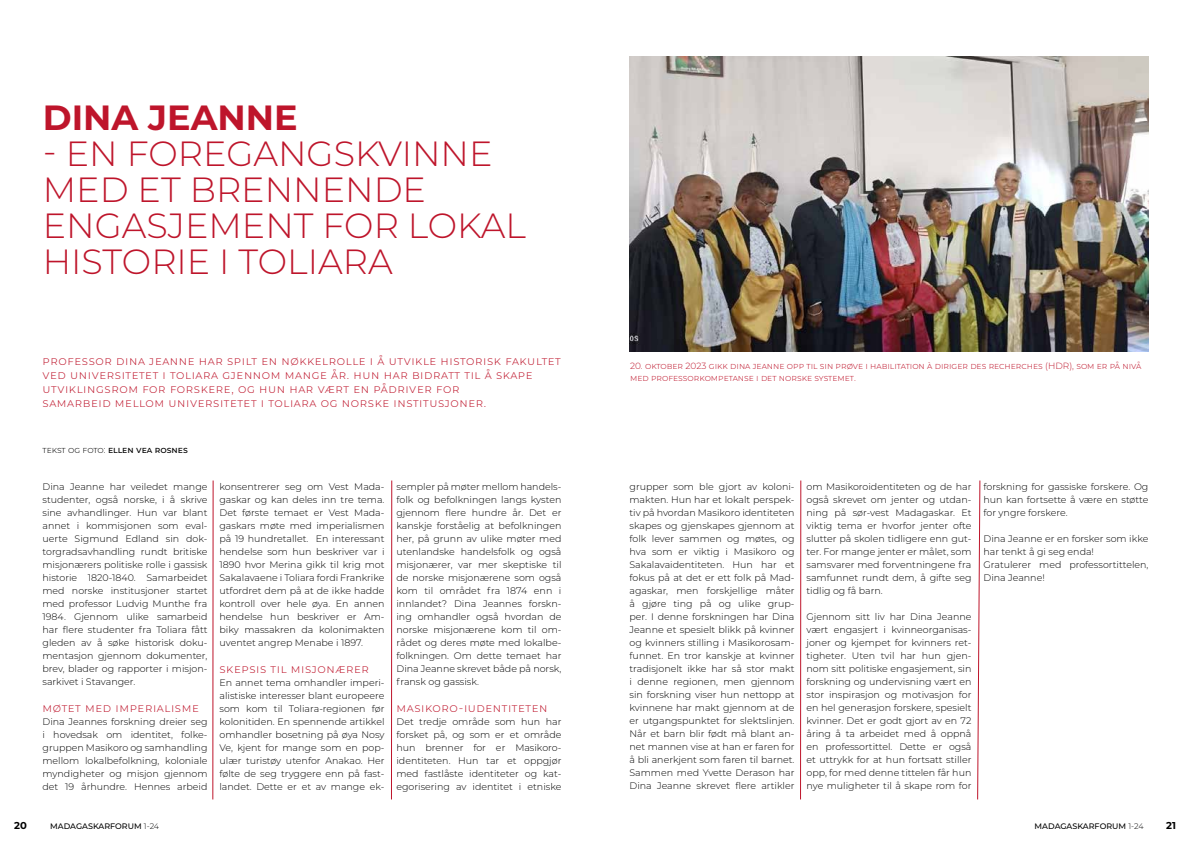
<style>
.page{position:relative;width:1191px;height:842px;background:#fff}
.page>*{position:absolute;margin:0;border:0;box-sizing:border-box;transform-origin:0 0}
.t1{font:300 35px/36px "Montserrat";color:#be152b}
.t2{font:700 35px "Montserrat";color:#be152b}
.t3{font:300 12px/14px "Montserrat";letter-spacing:.05em;color:#be152b}
.t4{font:700 10px "Montserrat";color:#000}
.t5{font:300 9.5px/13px "Montserrat";color:#000;text-align:justify}
.t6{font:300 9px/12px "Montserrat";color:#be152b}
.t7{font:500 9px "Montserrat";color:#000}
.t8{font:500 8px "Montserrat";color:#000}
.s1{font-weight:300}
</style>
<div class="page">
<hr style="left:800px;top:480px;width:1px;height:319px;background:#be152b">
<svg style="left:977px;top:480px;width:3px;height:320px"></svg>
<hr style="left:213px;top:480px;width:1px;height:319px;background:#be152b">
<hr style="left:391px;top:480px;width:1px;height:319px;background:#be152b">
<img style="left:629px;top:57px;width:519px;height:294px">
<h1 class="t2" style="left:43px;top:93px;width:256px">DINA JEANNE</h1>
<h1 class="t1" style="left:43px;top:135px;width:485px">- EN FOREGANGSKVINNE<br>MED ET BRENNENDE<br>ENGASJEMENT FOR LOKAL<br>HISTORIE I TOLIARA</h1>
<p class="t3" style="left:43px;top:354px;width:520px">professor dina jeanne har spilt en nøkkelrolle i å utvikle historisk fakultet ved universitetet i toliara gjennom mange år. hun har bidratt til å skape utviklingsrom for forskere, og hun har vært en pådriver for<br>samarbeid mellom universitetet i toliara og norske institusjoner.</p>
<p class="t7" style="left:43px;top:444px;width:147px"><span class="s1">tekst og foto:</span> ellen vea rosnes</p>
<p class="t5" style="left:43px;top:479px;width:166px">Dina Jeanne har veiledet mange studenter, også norske, i å skrive sine avhandlinger. Hun var blant annet i kommisjonen som eval&shy;uerte Sigmund Edland sin dok&shy;torgradsavhandling rundt britiske misjonærers politiske rolle i gassisk historie 1820-1840. Samarbeidet med norske institusjoner startet med professor Ludvig Munthe fra 1984. Gjennom ulike samarbeid har flere studenter fra Toliara fått gleden av å søke historisk doku&shy;mentasjon gjennom dokumenter, brev, blader og rapporter i misjon&shy;sarkivet i Stavanger.</p>
<p class="t3" style="left:43px;top:700px;width:158px">møtet med imperialisme</p>
<p class="t5" style="left:43px;top:714px;width:166px">Dina Jeannes forskning dreier seg i hovedsak om identitet, folke&shy;gruppen Masikoro og samhandling mellom lokalbefolkning, koloniale myndigheter og misjon gjennom det 19 århundre. Hennes arbeid</p>
<p class="t5" style="left:219px;top:479px;width:166px">konsentrerer seg om Vest Mada&shy;gaskar og kan deles inn tre tema.<br>Det første temaet er Vest Mada&shy;gaskars møte med imperialismen på 19 hundretallet. En interessant hendelse som hun beskriver var i 1890 hvor Merina gikk til krig mot Sakalavaene i Toliara fordi Frankrike utfordret dem på at de ikke hadde kontroll over hele øya. En annen hendelse hun beskriver er Am&shy;biky massakren da kolonimakten uventet angrep Menabe i 1897.</p>
<p class="t3" style="left:219px;top:661px;width:151px">skepsis til misjonærer</p>
<p class="t5" style="left:219px;top:675px;width:167px">En annet tema omhandler imperi&shy;alistiske interesser blant europeere som kom til Toliara-regionen før kolonitiden. En spennende artikkel omhandler bosetning på øya Nosy Ve, kjent for mange som en pop&shy;ulær turistøy utenfor Anakao. Her følte de seg tryggere enn på fast&shy;landet. Dette er et av mange ek-</p>
<p class="t5" style="left:396px;top:479px;width:166px">sempler på møter mellom handels&shy;folk og befolkningen langs kysten gjennom flere hundre år. Det er kanskje forståelig at befolkningen her, på grunn av ulike møter med utenlandske handelsfolk og også misjonærer, var mer skeptiske til de norske misjonærene som også kom til området fra 1874 enn i innlandet? Dina Jeannes forskn&shy;ing omhandler også hvordan de norske misjonærene kom til om&shy;rådet og deres møte med lokalbe&shy;folkningen. Om dette temaet har Dina Jeanne skrevet både på norsk, fransk og gassisk.</p>
<p class="t3" style="left:396px;top:700px;width:152px">masikoro-iudentiteten</p>
<p class="t5" style="left:396px;top:714px;width:166px">Det tredje område som hun har forsket på, og som er et område hun brenner for er Masikoro&shy;identiteten. Hun tar et oppgjør med fastlåste identiteter og kat&shy;egorisering av identitet i etniske</p>
<p class="t6" style="left:630px;top:360px;width:513px">20. oktober 2023 gikk dina jeanne opp til sin prøve i habilitation à diriger des recherches (HDR), som er på nivå med professorkompetanse i det norske systemet.</p>
<p class="t5" style="left:629px;top:479px;width:166px">grupper som ble gjort av koloni&shy;makten. Hun har et lokalt perspek&shy;tiv på hvordan Masikoro identiteten skapes og gjenskapes gjennom at folk lever sammen og møtes, og hva som er viktig i Masikoro og Sakalavaidentiteten. Hun har et fokus på at det er ett folk på Mad&shy;agaskar, men forskjellige måter å gjøre ting på og ulike grup&shy;per. I denne forskningen har Dina Jeanne et spesielt blikk på kvinner og kvinners stilling i Masikorosam&shy;funnet. En tror kanskje at kvinner tradisjonelt ikke har så stor makt i denne regionen, men gjennom sin forskning viser hun nettopp at kvinnene har makt gjennom at de er utgangspunktet for slektslinjen.<br>Når et barn blir født må blant an&shy;net mannen vise at han er faren for å bli anerkjent som faren til barnet.<br>Sammen med Yvette Derason har Dina Jeanne skrevet flere artikler</p>
<p class="t5" style="left:806px;top:479px;width:166px">om Masikoroidentiteten og de har også skrevet om jenter og utdan&shy;ning på sør-vest Madagaskar. Et viktig tema er hvorfor jenter ofte slutter på skolen tidligere enn gut&shy;ter. For mange jenter er målet, som samsvarer med forventningene fra samfunnet rundt dem, å gifte seg tidlig og få barn.</p>
<p class="t5" style="left:806px;top:609px;width:166px">Gjennom sitt liv har Dina Jeanne vært engasjert i kvinneorganisas&shy;joner og kjempet for kvinners ret&shy;tigheter. Uten tvil har hun gjen&shy;nom sitt politiske engasjement, sin forskning og undervisning vært en stor inspirasjon og motivasjon for en hel generasjon forskere, spesielt kvinner. Det er godt gjort av en 72 åring å ta arbeidet med å oppnå en professortittel. Dette er også et uttrykk for at hun fortsatt stiller opp, for med denne tittelen får hun nye muligheter til å skape rom for</p>
<p class="t5" style="left:983px;top:479px;width:166px">forskning for gassiske forskere. Og hun kan fortsette å være en støtte for yngre forskere.</p>
<p class="t5" style="left:983px;top:531px;width:166px;text-align:left">Dina Jeanne er en forsker som ikke har tenkt å gi seg enda!<br>Gratulerer med professortittelen,<br>Dina Jeanne!</p>
<p class="t4" style="left:14px;top:818px;width:14px">20</p>
<p class="t8" style="left:50px;top:820px;width:110px">MADAGASKARFORUM <span class="s1">1-24</span></p>
<p class="t8" style="left:1034px;top:820px;width:110px">MADAGASKARFORUM <span class="s1">1-24</span></p>
<p class="t4" style="left:1166px;top:818px;width:11px">21</p>
</div>
